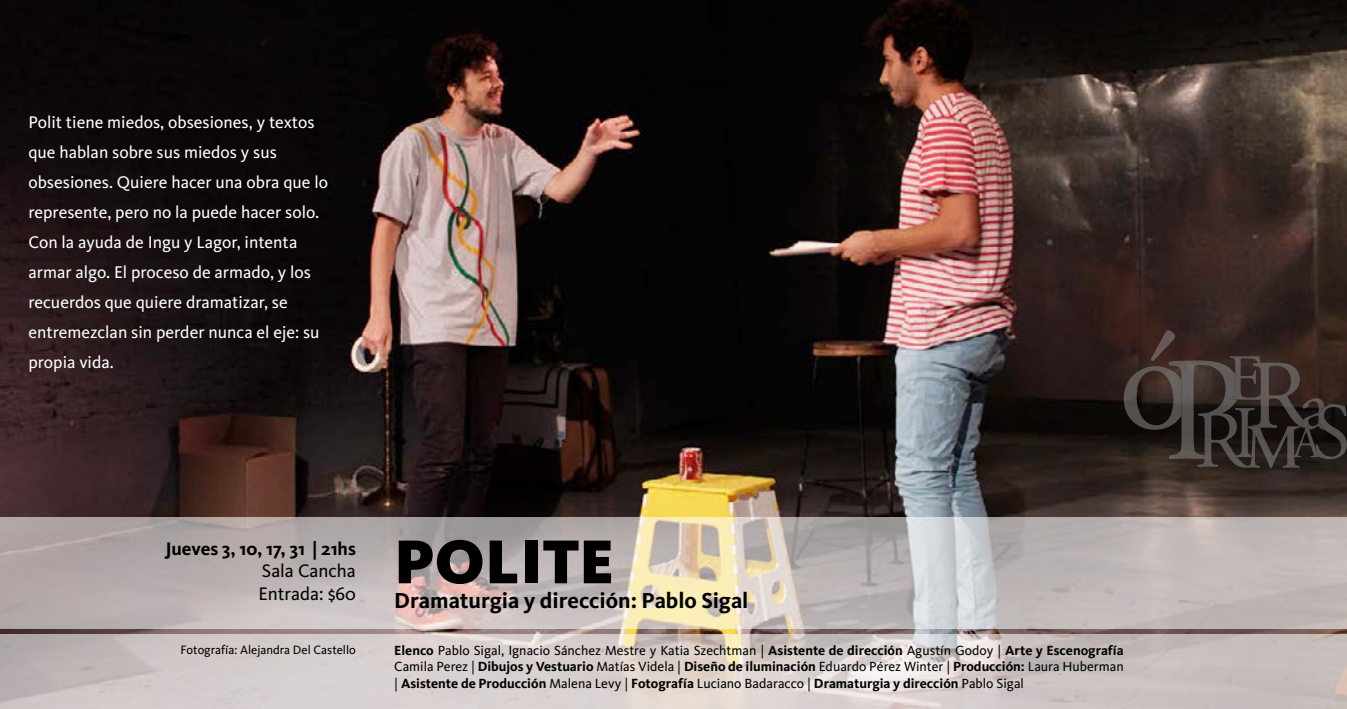
<style>
.page{position:relative;width:1347px;height:709px;background:#fff}
.page>*{position:absolute;margin:0;border:0;box-sizing:border-box;transform-origin:0 0}
.t1{font:900 64px "Kievit";color:#000}
.t2{font:700 22.5px "Kievit";color:#000}
.t3{font:700 18.75px "Kievit";color:#000}
.t4{font:18.75px/22.5px "Kievit";color:#000}
.t5{font:17.5px/30px "Kievit";color:#fff}
.t6{font:13.75px/16.2px "Kievit";color:#000;text-align:justify}
.t7{font:12.5px "Kievit";color:#000}
.s1{font-weight:700}
</style>
<div class="page">
<img style="left:0;top:0;width:1346px;height:634px">
<svg style="left:0;top:517px;width:1346px;height:112px;background:#c0b7b3"></svg>
<svg style="left:0;top:634px;width:1346px;height:75px;background:#d2c9c7"></svg>
<svg style="left:1123px;top:330px;width:223px;height:138px;background:#382d29"></svg>
<p class="t5" style="left:28px;top:108px;width:301px">Polit tiene miedos, obsesiones, y textos que hablan sobre sus miedos y sus obsesiones. Quiere hacer una obra que lo represente, pero no la puede hacer solo.<br>Con la ayuda de Ingu y Lagor, intenta armar algo. El proceso de armado, y los recuerdos que quiere dramatizar, se entremezclan sin perder nunca el eje: su propia vida.</p>
<h3 class="t3" style="left:165px;top:537px;width:192px">Jueves 3, 10, 17, 31 | 21hs</h3>
<h3 class="t4" style="left:258px;top:560px;width:99px">Sala Cancha<br>Entrada: $60</h3>
<p class="t7" style="left:181px;top:643px;width:177px">Fotografía: Alejandra Del Castello</p>
<h1 class="t1" style="left:394px;top:523px;width:222px">POLITE</h1>
<h2 class="t2" style="left:394px;top:587px;width:356px">Dramaturgia y dirección: Pablo Sigal</h2>
<p class="t6" style="left:394px;top:642px;width:731px"><span class="s1">Elenco</span> Pablo Sigal, Ignacio Sánchez Mestre y Katia Szechtman | <span class="s1">Asistente de dirección</span> Agustín Godoy | <span class="s1">Arte y Escenografía </span>Camila Perez | <span class="s1">Dibujos y Vestuario</span> Matías Videla | <span class="s1">Diseño de iluminación</span> Eduardo Pérez Winter | <span class="s1">Producción:</span> Laura Huberman | <span class="s1">Asistente de Producción</span> Malena Levy | <span class="s1">Fotografía</span> Luciano Badaracco | <span class="s1">Dramaturgia y dirección</span> Pablo Sigal</p>
</div>
